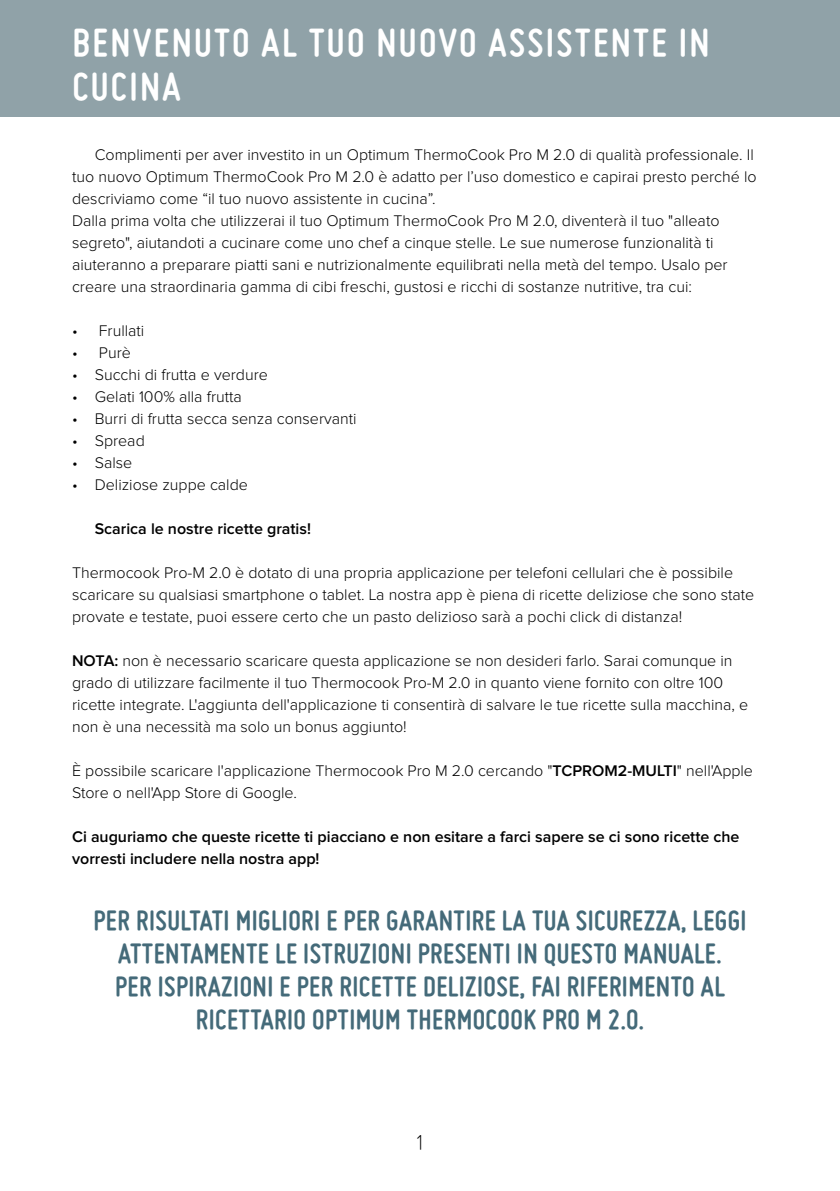
<style>
.page{position:relative;width:840px;height:1191px;background:#fff}
.page>*{position:absolute;margin:0;border:0;box-sizing:border-box;transform-origin:0 0}
.t1{font:700 42px/44px "Miso";letter-spacing:.055em;color:#fff}
.t2{font:700 30px/33px "Miso";letter-spacing:.015em;color:#446a79;text-align:center}
.t3{font:300 24px "Miso";color:#000}
.t4{font:300 16px/22px "Proxima Nova";color:#000}
.t5{font:600 16px/22px "Proxima Nova";color:#000}
.s1{font-weight:600}
</style>
<div class="page">
<div style="left:0;top:0;width:839px;height:116px;background:#90a2a8"></div>
<h1 class="t1" style="left:72px;top:20px;width:638px">BENVENUTO AL TUO NUOVO ASSISTENTE IN<br>CUCINA</h1>
<p class="t4" style="left:72px;top:144px;width:685px;text-indent:23px">Complimenti per aver investito in un Optimum ThermoCook Pro M 2.0 di qualità professionale. Il tuo nuovo Optimum ThermoCook Pro M 2.0 è adatto per l’uso domestico e capirai presto perché lo descriviamo come “il tuo nuovo assistente in cucina”.<br>Dalla prima volta che utilizzerai il tuo Optimum ThermoCook Pro M 2.0, diventerà il tuo "alleato segreto", aiutandoti a cucinare come uno chef a cinque stelle. Le sue numerose funzionalità ti aiuteranno a preparare piatti sani e nutrizionalmente equilibrati nella metà del tempo. Usalo per creare una straordinaria gamma di cibi freschi, gustosi e ricchi di sostanze nutritive, tra cui:</p>
<p class="t4" style="left:72px;top:320px;width:74px">• Frullati</p>
<p class="t4" style="left:72px;top:342px;width:60px">• Purè</p>
<p class="t4" style="left:72px;top:364px;width:197px">• Succhi di frutta e verdure</p>
<p class="t4" style="left:72px;top:386px;width:171px">• Gelati 100% alla frutta</p>
<p class="t4" style="left:72px;top:408px;width:286px">• Burri di frutta secca senza conservanti</p>
<p class="t4" style="left:72px;top:430px;width:74px">• Spread</p>
<p class="t4" style="left:72px;top:452px;width:62px">• Salse</p>
<p class="t4" style="left:72px;top:474px;width:177px">• Deliziose zuppe calde</p>
<p class="t5" style="left:95px;top:518px;width:217px">Scarica le nostre ricette gratis!</p>
<p class="t4" style="left:72px;top:562px;width:683px">Thermocook Pro-M 2.0 è dotato di una propria applicazione per telefoni cellulari che è possibile scaricare su qualsiasi smartphone o tablet. La nostra app è piena di ricette deliziose che sono state provate e testate, puoi essere certo che un pasto delizioso sarà a pochi click di distanza!</p>
<p class="t4" style="left:72px;top:650px;width:677px"><span class="s1">NOTA:</span> non è necessario scaricare questa applicazione se non desideri farlo. Sarai comunque in grado di utilizzare facilmente il tuo Thermocook Pro-M 2.0 in quanto viene fornito con oltre 100 ricette integrate. L'aggiunta dell'applicazione ti consentirà di salvare le tue ricette sulla macchina, e non è una necessità ma solo un bonus aggiunto!</p>
<p class="t4" style="left:72px;top:760px;width:682px">È possibile scaricare l'applicazione Thermocook Pro M 2.0 cercando "<span class="s1">TCPROM2-MULTI</span>" nell'Apple<br>Store o nell'App Store di Google.</p>
<p class="t5" style="left:72px;top:826px;width:668px">Ci auguriamo che queste ricette ti piacciano e non esitare a farci sapere se ci sono ricette che vorresti includere nella nostra app!</p>
<h2 class="t2" style="left:93px;top:904px;width:654px">PER RISULTATI MIGLIORI E PER GARANTIRE LA TUA SICUREZZA, LEGGI ATTENTAMENTE LE ISTRUZIONI PRESENTI IN QUESTO MANUALE.<br>PER ISPIRAZIONI E PER RICETTE DELIZIOSE, FAI RIFERIMENTO AL RICETTARIO OPTIMUM THERMOCOOK PRO M 2.0.</h2>
<h3 class="t3" style="left:415px;top:1129px;width:11px">1</h3>
</div>
